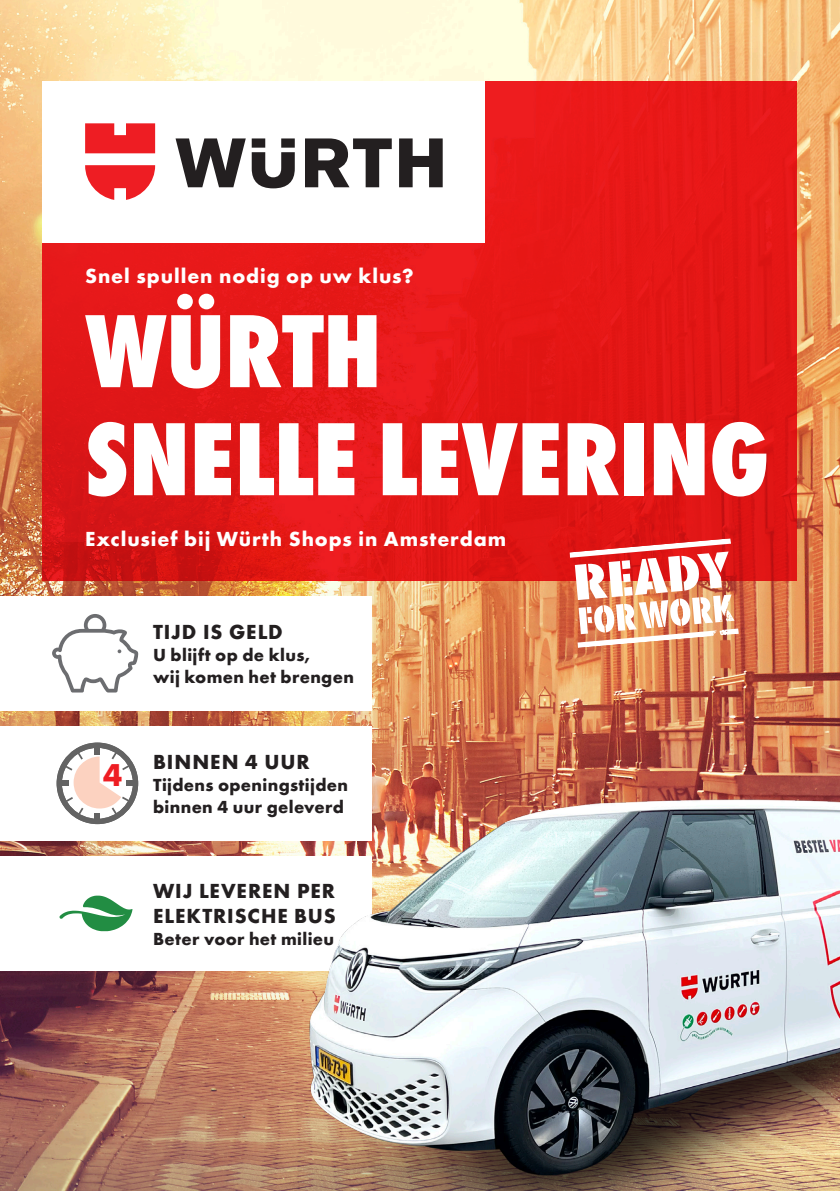
<style>
.page{position:relative;width:840px;height:1191px;background:#fff}
.page>*{position:absolute;margin:0;border:0;box-sizing:border-box;transform-origin:0 0}
.t1{font:800 condensed 108px/108px "Wuerth Global";letter-spacing:-.005em;color:#fff}
.t2{font:700 32.6px "Wuerth Global";color:#ee1d23}
.t3{font:700 21px "Wuerth Global";letter-spacing:.045em;color:#fff}
.t4{font:700 21px/25.2px "Wuerth Global";letter-spacing:.04em;color:#231f20}
.t5{font:700 18px/21.6px "Wuerth Global";letter-spacing:.02em;color:#231f20}
</style>
<div class="page">
<img style="left:0;top:0;width:839px;height:1191px">
<svg style="left:43px;top:81px;width:753px;height:499px;background:#e31717"></svg>
<div style="left:43px;top:81px;width:442px;height:161px;background:#fff"></div>
<svg style="left:175px;top:138px;width:267px;height:50px"></svg>
<svg style="left:85px;top:123px;width:70px;height:77px"></svg>
<svg style="left:569px;top:538px;width:169px;height:110px"></svg>
<div style="left:0;top:596px;width:371px;height:114px;background:#fff"></div>
<svg style="left:52px;top:614px;width:86px;height:78px"></svg>
<div style="left:0;top:856px;width:371px;height:114px;background:#fff"></div>
<div style="left:0;top:726px;width:371px;height:114px;background:#fff"></div>
<svg style="left:57px;top:742px;width:66px;height:82px"></svg>
<svg style="left:59px;top:895px;width:64px;height:36px"></svg>
<img style="left:123px;top:732px;width:716px;height:459px">
<p class="t3" style="left:85px;top:263px;width:330px">Snel spullen nodig op uw klus?</p>
<p class="t1" style="left:85px;top:296px;width:685px">WÜRTH<br>SNELLE LEVERING</p>
<p class="t3" style="left:85px;top:526px;width:422px">Exclusief bij Würth Shops in Amsterdam</p>
<p class="t2" style="left:103px;top:755px;width:21px">4</p>
<p class="t4" style="left:153px;top:619px;width:131px">TIJD IS GELD</p>
<p class="t5" style="left:153px;top:644px;width:202px">U blijft op de klus,<br>wij komen het brengen</p>
<p class="t4" style="left:153px;top:749px;width:158px">BINNEN 4 UUR</p>
<p class="t5" style="left:153px;top:774px;width:196px">Tijdens openingstijden binnen 4 uur geleverd</p>
<p class="t4" style="left:153px;top:878px;width:184px">WIJ LEVEREN PER<br>ELEKTRISCHE BUS</p>
<p class="t5" style="left:153px;top:927px;width:182px">Beter voor het milieu</p>
</div>
